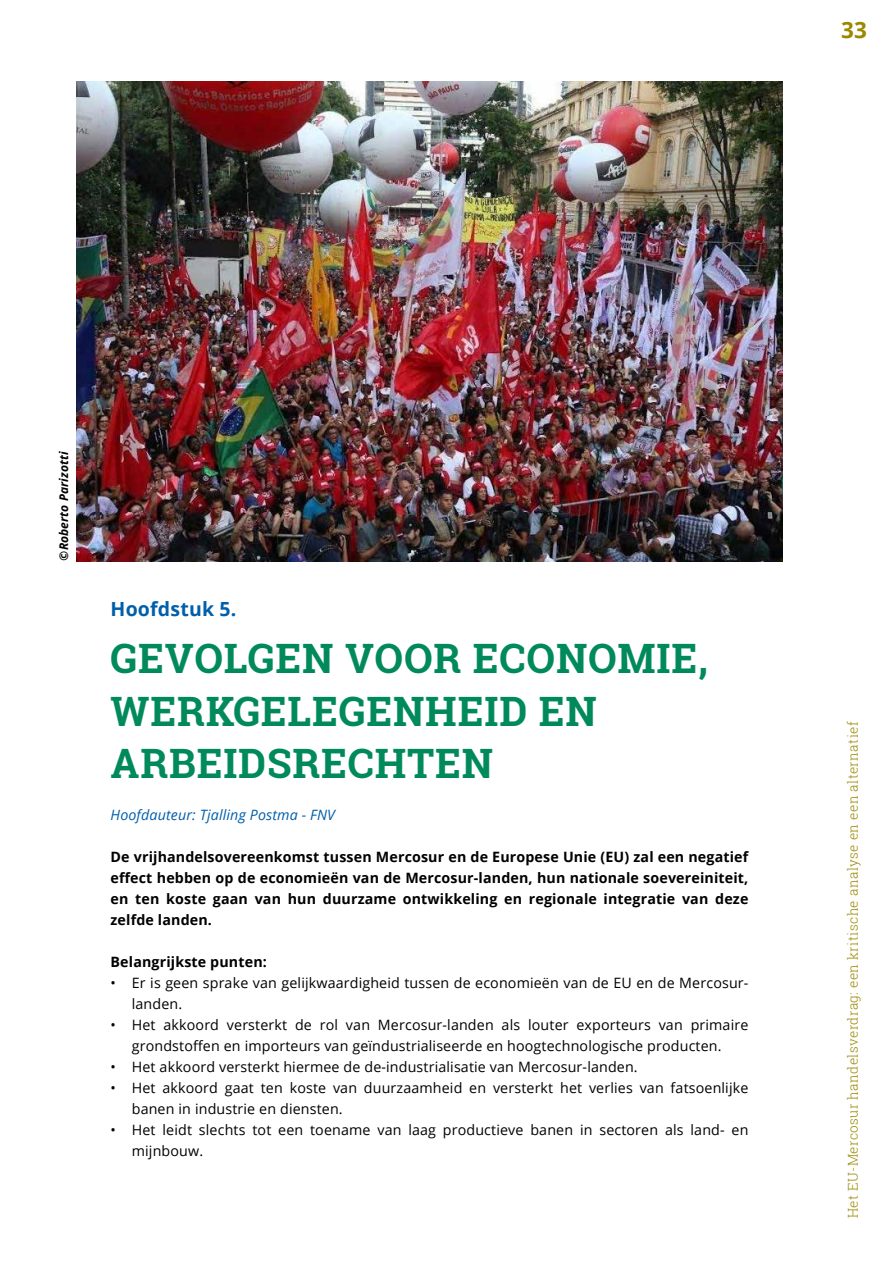
<style>
.page{position:relative;width:893px;height:1263px;background:#fff}
.page>*{position:absolute;margin:0;border:0;box-sizing:border-box;transform-origin:0 0}
.t1{font:700 40.5px/52.5px "Roboto Slab";letter-spacing:.02em;color:#008a5c}
.t2{font:700 22.5px "Open Sans";color:#9b8700}
.t3{font:700 19.5px "Open Sans";letter-spacing:.01em;color:#005fab}
.t4{font:14.25px/21px "Open Sans";letter-spacing:.01em;color:#000}
.t5{font:700 14.25px/21px "Open Sans";letter-spacing:.01em;color:#000;text-align:justify}
.t6{font:italic 14.25px "Open Sans";letter-spacing:.01em;color:#005fab}
.t7{font:300 13.5px "Roboto Slab";letter-spacing:.03em;color:#9b8700}
.t8{font:italic 700 12px "Open Sans";letter-spacing:.01em;color:#000}
</style>
<div class="page">
<img style="left:77px;top:81px;width:705px;height:480px">
<h2 class="t2" style="left:841px;top:14px;width:27px">33</h2>
<p class="t8" style="left:55px;top:560px;width:111px;rotate:-90deg">©Roberto Parizotti</p>
<h3 class="t3" style="left:111px;top:595px;width:127px">Hoofdstuk 5.</h3>
<h1 class="t1" style="left:111px;top:632px;width:599px">GEVOLGEN VOOR ECONOMIE,<br>WERKGELEGENHEID EN<br>ARBEIDSRECHTEN</h1>
<p class="t6" style="left:111px;top:805px;width:226px">Hoofdauteur: Tjalling Postma - FNV</p>
<p class="t5" style="left:111px;top:846px;width:639px">De vrijhandelsovereenkomst tussen Mercosur en de Europese Unie (EU) zal een negatief effect hebben op de economieën van de Mercosur-landen, hun nationale soevereiniteit, en ten koste gaan van hun duurzame ontwikkeling en regionale integratie van deze zelfde landen.</p>
<p class="t5" style="left:111px;top:951px;width:158px">Belangrijkste punten:</p>
<p class="t4" style="left:132px;top:972px;width:618px;text-indent:-21px">• Er is geen sprake van gelijkwaardigheid tussen de economieën van de EU en de Mercosur&shy;landen.</p>
<p class="t4" style="left:111px;top:1014px;width:639px;text-align:center">• Het akkoord versterkt de rol van Mercosur-landen als louter exporteurs van primaire grondstoffen en importeurs van geïndustrialiseerde en hoogtechnologische producten.</p>
<p class="t4" style="left:111px;top:1056px;width:529px">• Het akkoord versterkt hiermee de de-industrialisatie van Mercosur-landen.</p>
<p class="t4" style="left:132px;top:1077px;width:618px;text-indent:-21px">• Het akkoord gaat ten koste van duurzaamheid en versterkt het verlies van fatsoenlijke banen in industrie en diensten.</p>
<p class="t4" style="left:132px;top:1119px;width:618px;text-indent:-21px">• Het leidt slechts tot een toename van laag productieve banen in sectoren als land- en mijnbouw.</p>
<p class="t7" style="left:844px;top:1218px;width:498px;rotate:-90deg">Het EU-Mercosur handelsverdrag: een kritische analyse en een alternatief</p>
</div>
